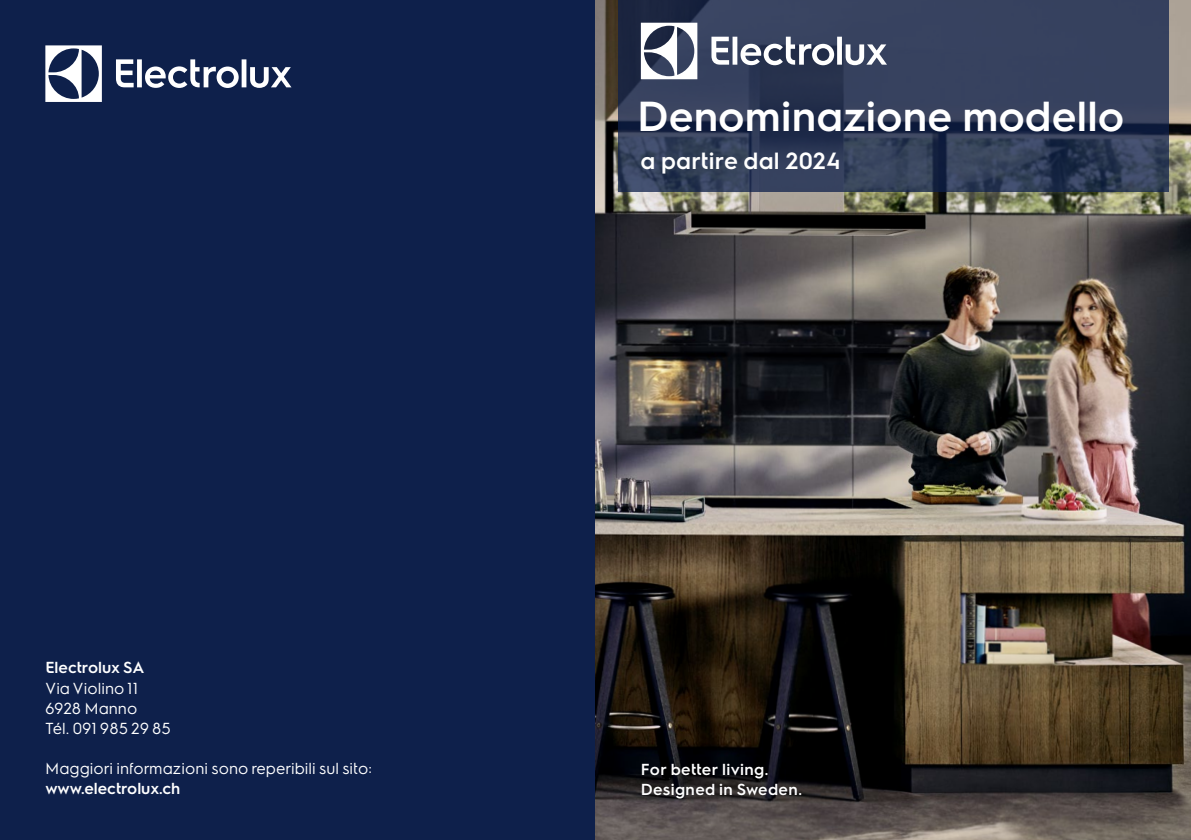
<style>
.page{position:relative;width:1191px;height:840px;background:#fff}
.page>*{position:absolute;margin:0;border:0;box-sizing:border-box;transform-origin:0 0}
.t1{font:600 42px "Electrolux Sans";letter-spacing:.005em;color:#fff}
.t2{font:600 23.6px "Electrolux Sans";letter-spacing:.005em;color:#fff}
.t3{font:16px/20px "Electrolux Sans";color:#fff}
.t4{font:600 16px/20px "Electrolux Sans";letter-spacing:.02em;color:#fff}
.t5{font:600 16px "Electrolux Sans";color:#fff}
</style>
<div class="page">
<div style="left:0;top:0;width:595px;height:839px;background:#0e204b"></div>
<svg style="left:45px;top:45px;width:57px;height:57px"></svg>
<svg style="left:116px;top:59px;width:175px;height:29px"></svg>
<img style="left:595px;top:0;width:596px;height:839px">
<svg style="left:618px;top:0;width:550px;height:192px;background:#313c58"></svg>
<svg style="left:641px;top:23px;width:56px;height:56px"></svg>
<svg style="left:711px;top:37px;width:176px;height:28px"></svg>
<div style="left:638px;top:758px;width:171px;height:47px;background:#000;opacity:.25"></div>
<p class="t5" style="left:45px;top:656px;width:101px">Electrolux SA</p>
<p class="t3" style="left:45px;top:676px;width:127px">Via Violino 11<br>6928 Manno<br>Tél. 091 985 29 85</p>
<p class="t3" style="left:45px;top:757px;width:328px">Maggiori informazioni sono reperibili sul sito:</p>
<p class="t5" style="left:45px;top:777px;width:136px">www.electrolux.ch</p>
<h1 class="t1" style="left:637px;top:87px;width:489px">Denominazione modello</h1>
<h2 class="t2" style="left:640px;top:144px;width:202px">a partire dal 2024</h2>
<p class="t4" style="left:641px;top:757px;width:163px">For better living.<br>Designed in Sweden.</p>
</div>
